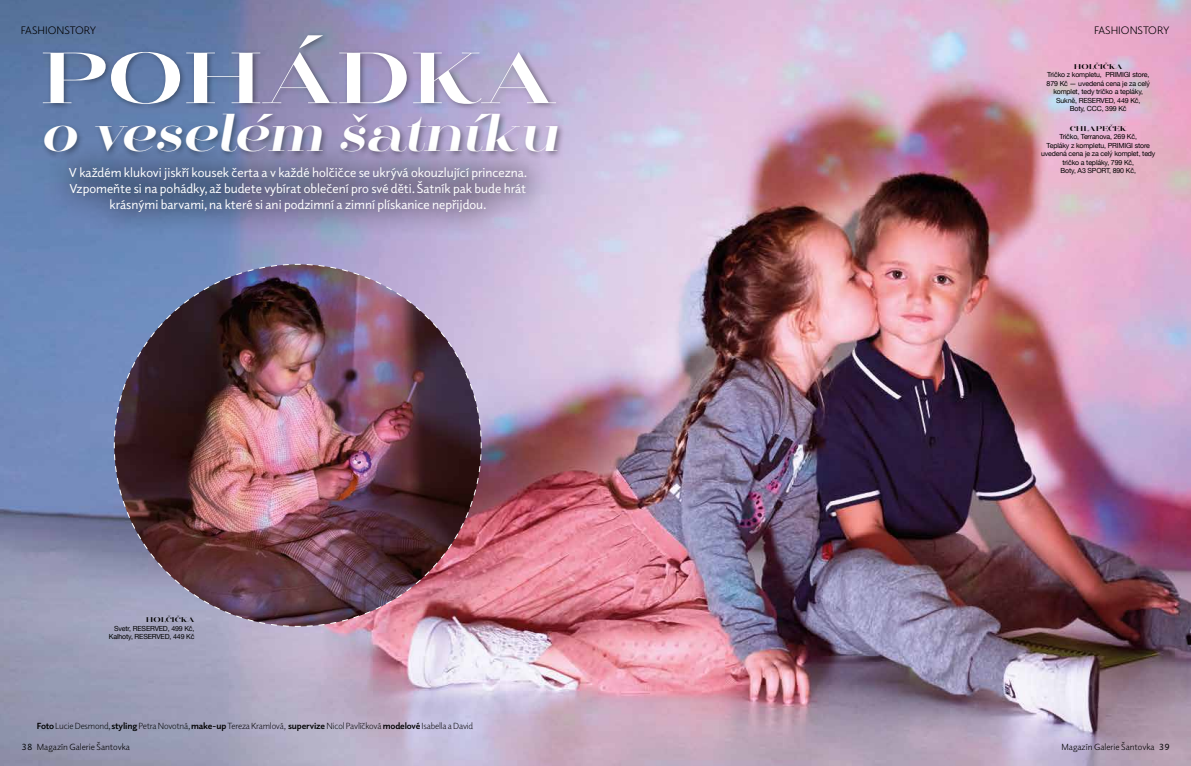
<style>
.page{position:relative;width:1191px;height:766px;background:#fff}
.page>*{position:absolute;margin:0;border:0;box-sizing:border-box;transform-origin:0 0}
.t1{font:73px "Mittwoch Nor Bla";color:#fff}
.t2{font:49.5px "Mittwoch Nor Bla It";color:#fff}
.t3{font:13px/15.6px "Elido";color:#fff;text-align:center}
.t4{font:11px "Elido";color:#000}
.t5{font:300 9px "Elido";letter-spacing:-.02em;color:#000}
.t6{font:9px "Elido";color:#000}
.t7{font:7px/8.4px "Helvetica Neue";letter-spacing:-.02em;color:#000;text-align:center}
.t8{font:7px "Mittwoch Nor Bla";letter-spacing:-.005em;color:#000}
.s1{font-weight:700}
.s2{font-style:inherit}
</style>
<div class="page">
<img style="left:0;top:0;width:1191px;height:765px">
<img style="left:113px;top:263px;width:369px;height:364px">
<div style="left:40px;top:32px;width:523px;height:79px;background:#000;opacity:.38"></div>
<div style="left:41px;top:111px;width:524px;height:48px;background:#000;opacity:.38"></div>
<div style="left:46px;top:140px;width:509px;height:98px;background:#000;opacity:.38"></div>
<h3 class="t4" style="left:21px;top:23px;width:77px">FASHIONSTORY</h3>
<h3 class="t4" style="left:1094px;top:23px;width:77px">FASHIONSTORY</h3>
<h1 class="t1" style="left:40px;top:24px;width:517px">POHÁDKA</h1>
<h2 class="t2" style="left:42px;top:99px;width:519px">o veselém šatníku</h2>
<p class="t3" style="left:69px;top:165px;width:460px">V každém klukovi jiskří kousek čerta a v každé holčičce se ukrývá okouzlující princezna.<br>Vzpomeňte si na pohádky, až budete vybírat oblečení pro své děti. Šatník pak bude hrát krásnými barvami, na které si ani podzimní a zimní plískanice nepřijdou.</p>
<p class="t8" style="left:1074px;top:61px;width:50px">HOLČIČKA</p>
<p class="t7" style="left:1046px;top:71px;width:105px">Tričko z kompletu, PRIMIGI store,<br>879 Kč — uvedená cena je za celý komplet, tedy tričko a tepláky,<br>Sukně, RESERVED, 449 Kč,<br>Boty, CCC, 399 Kč</p>
<p class="t8" style="left:1069px;top:123px;width:58px">CHLAPEČEK</p>
<p class="t7" style="left:1041px;top:133px;width:116px">Tričko, Terranova, 269 Kč,<br>Tepláky z kompletu, PRIMIGI store uvedená cena je za celý komplet, tedy tričko a tepláky, 799 Kč,<br>Boty, A3 SPORT, 890 Kč,</p>
<p class="t8" style="left:146px;top:614px;width:50px">HOLČIČKA</p>
<p class="t7" style="left:109px;top:624px;width:87px;text-align:right">Svetr, RESERVED, 499 Kč,<br>Kalhoty, RESERVED, 449 Kč</p>
<p class="t5" style="left:37px;top:720px;width:438px"><span class="s1">Foto</span> Lucie Desmond, <span class="s1">styling</span> Petra Novotná, <span class="s1">make-up</span> Tereza Kramlová, <span class="s1">supervize</span> Nicol Pavlíčková <span class="s1">modelové</span> Isabella a David</p>
<p class="t6" style="left:22px;top:740px;width:110px"><span class="s2">38</span> Magazín Galerie Šantovka</p>
<p class="t6" style="left:1061px;top:740px;width:110px">Magazín Galerie Šantovka <span class="s2">39</span></p>
</div>
